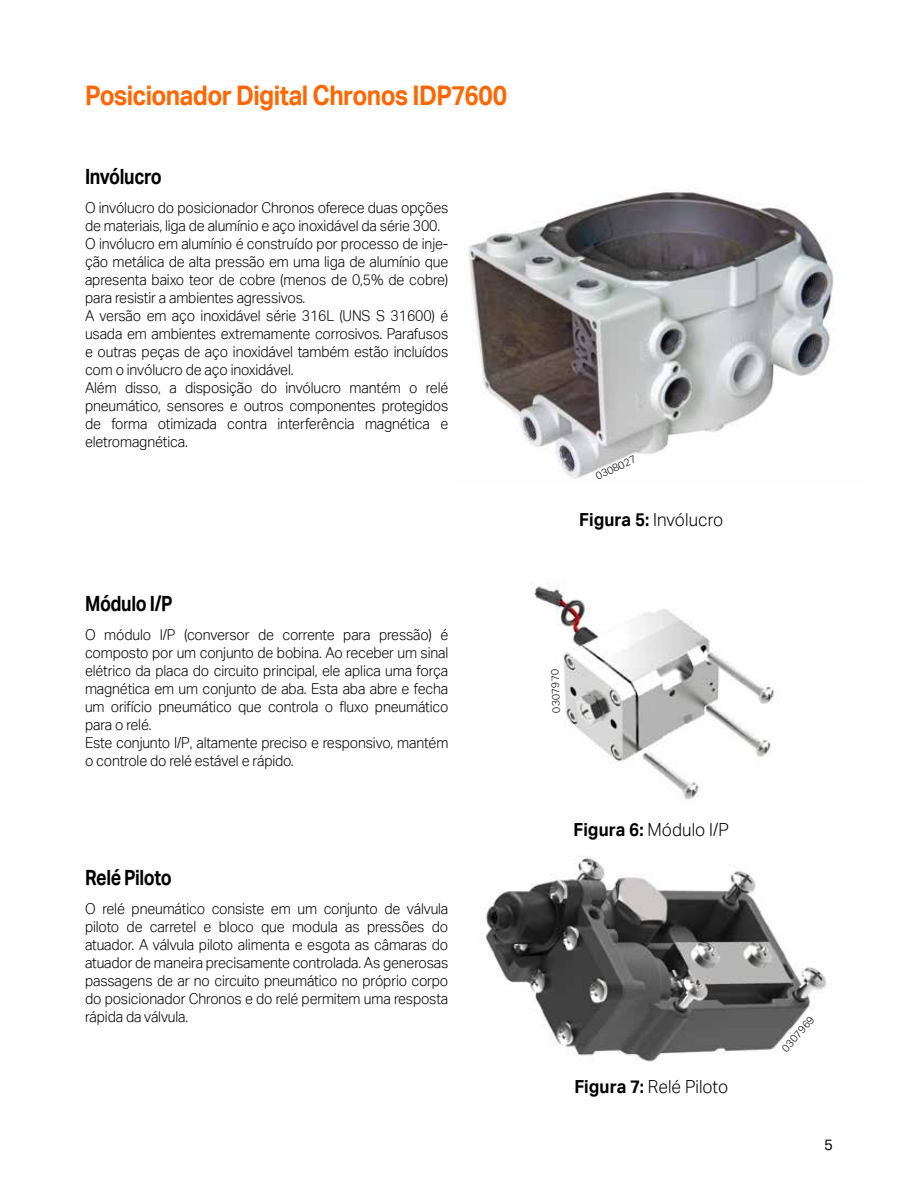
<style>
.page{position:relative;width:918px;height:1188px;background:#fff}
.page>*{position:absolute;margin:0;border:0;box-sizing:border-box;transform-origin:0 0}
.t1{font:700 27px "Aktiv Grotesk W01";letter-spacing:-.025em;color:#f60;scale:.9 1}
.t2{font:700 21px "Aktiv Grotesk W01";letter-spacing:-.025em;color:#000;scale:.85 1}
.t3{font:300 18px "Aktiv Grotesk W01";letter-spacing:.005em;color:#000;scale:.95 1}
.t4{font:300 15px/18px "Aktiv Grotesk W01";letter-spacing:-.01em;color:#000;scale:.94 1}
.t5{font:15px "Aktiv Grotesk W01";color:#000}
.t6{font:300 10.5px "Aktiv Grotesk W01";color:#000}
.s1{font-weight:700}
</style>
<div class="page">
<img style="left:468px;top:188px;width:366px;height:291px">
<img style="left:482px;top:856px;width:345px;height:206px">
<img style="left:531px;top:583px;width:243px;height:217px">
<div style="left:811px;top:850px;width:22px;height:44px;background:#fff"></div>
<h1 class="t1" style="left:85px;top:80px;width:471px">Posicionador Digital Chronos IDP7600</h1>
<h2 class="t2" style="left:85px;top:164px;width:92px">Invólucro</h2>
<p class="t4" style="left:85px;top:199px;width:388px">O invólucro do posicionador Chronos oferece duas opções de materiais, liga de alumínio e aço inoxidável da série 300.<br>O invólucro em alumínio é construído por processo de inje&shy;ção metálica de alta pressão em uma liga de alumínio que apresenta baixo teor de cobre (menos de 0,5% de cobre) para resistir a ambientes agressivos.<br>A versão em aço inoxidável série 316L (UNS S 31600) é usada em ambientes extremamente corrosivos. Parafusos e outras peças de aço inoxidável também estão incluídos com o invólucro de aço inoxidável.<br>Além disso, a disposição do invólucro mantém o relé pneumático, sensores e outros componentes protegidos de forma otimizada contra interferência magnética e eletromagnética.</p>
<h2 class="t2" style="left:85px;top:592px;width:105px">Módulo I/P</h2>
<p class="t4" style="left:85px;top:626px;width:388px">O módulo I/P (conversor de corrente para pressão) é composto por um conjunto de bobina. Ao receber um sinal elétrico da placa do circuito principal, ele aplica uma força magnética em um conjunto de aba. Esta aba abre e fecha um orifício pneumático que controla o fluxo pneumático para o relé.<br>Este conjunto I/P, altamente preciso e responsivo, mantém o controle do relé estável e rápido.</p>
<h2 class="t2" style="left:85px;top:866px;width:103px">Relé Piloto</h2>
<p class="t4" style="left:85px;top:900px;width:388px;text-align:justify">O relé pneumático consiste em um conjunto de válvula piloto de carretel e bloco que modula as pressões do atuador. A válvula piloto alimenta e esgota as câmaras do atuador de maneira precisamente controlada. As generosas passagens de ar no circuito pneumático no próprio corpo do posicionador Chronos e do relé permitem uma resposta rápida da válvula.</p>
<p class="t6" style="left:594px;top:471px;width:45px;rotate:-25deg">0308027</p>
<p class="t3" style="left:579px;top:510px;width:153px"><span class="s1">Figura 5:</span> Invólucro</p>
<p class="t6" style="left:551px;top:713px;width:45px;rotate:-92deg">0307970</p>
<p class="t3" style="left:573px;top:820px;width:165px"><span class="s1">Figura 6:</span> Módulo I/P</p>
<p class="t3" style="left:574px;top:1077px;width:163px"><span class="s1">Figura 7:</span> Relé Piloto</p>
<p class="t6" style="left:779px;top:1047px;width:45px;rotate:-49deg">0307969</p>
<p class="t5" style="left:824px;top:1136px;width:10px">5</p>
</div>
